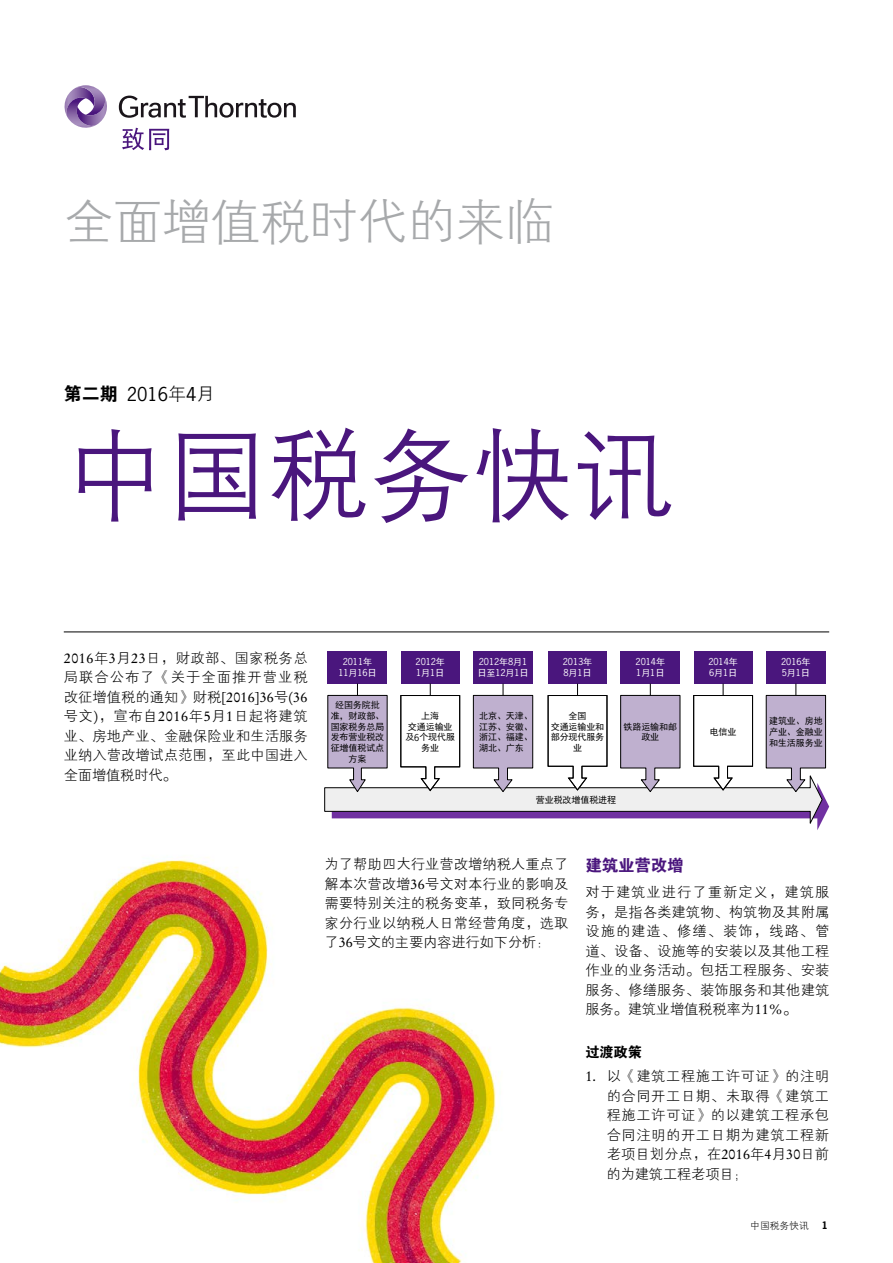
<style>
.page{position:relative;width:893px;height:1263px;background:#fff}
.page>*{position:absolute;margin:0;border:0;box-sizing:border-box;transform-origin:0 0}
.t1{font:102px "H Yg 2 gj";color:#4a167d}
.t2{font:49.5px "FZXH1 JW GB1 0";letter-spacing:-.01em;color:#a7a9ab}
.t3{font:18px "News Gothic Std";color:#000}
.t4{font:16.5px "FZDHTJW GB1 0";letter-spacing:-.01em;color:#4a167d}
.t5{font:14.25px/19.5px "FZXH1 JW GB1 0";letter-spacing:.005em;color:#000;text-align:justify}
.t6{font:14.25px "FZDHTJW GB1 0";color:#000}
.t7{font:9.75px "FZXH1 JW GB1 0";color:#000}
.t8{font:700 9.75px "News Gothic Std";color:#000}
.t9{font:9px/10.8px "Sim Hei";letter-spacing:-.01em;color:#000;text-align:center}
.t10{font:9px/10.8px "News Gothic Std";letter-spacing:-.01em;color:#fff}
.t11{font:9px "Sim Hei";color:#fff}
.s1{font-family:"FZDHTJW GB1 0"}
.s2{font-family:"FZXH1 JW GB1 0"}
.s3{font-family:"Stempel Garamond LT Std"}
.s4{font-family:"Sim Hei"}
.s5{font-family:"News Gothic Std"}
</style>
<div class="page">
<img style="left:0;top:857px;width:499px;height:406px">
<hr style="left:64px;top:631px;width:765px;height:1px;background:#000">
<svg style="left:119px;top:96px;width:177px;height:22px"></svg>
<svg style="left:122px;top:128px;width:47px;height:22px"></svg>
<svg style="left:64px;top:85px;width:43px;height:43px"></svg>
<div style="left:548px;top:651px;width:59px;height:33px;background:#4a167d"></div>
<div style="left:621px;top:651px;width:59px;height:33px;background:#4a167d"></div>
<div style="left:694px;top:651px;width:58px;height:33px;background:#4a167d"></div>
<div style="left:766px;top:651px;width:59px;height:33px;background:#4a167d"></div>
<div style="left:328px;top:651px;width:59px;height:33px;background:#4a167d"></div>
<div style="left:401px;top:651px;width:59px;height:33px;background:#4a167d"></div>
<div style="left:473px;top:651px;width:60px;height:33px;background:#4a167d"></div>
<svg style="left:324px;top:683px;width:505px;height:147px"></svg>
<h2 class="t2" style="left:64px;top:195px;width:492px">全面增值税时代的来临</h2>
<p class="t3" style="left:64px;top:382px;width:152px"><span class="s1">第二期</span> 2016<span class="s2">年</span>4<span class="s2">月</span></p>
<h1 class="t1" style="left:64px;top:424px;width:614px">中国税务快讯</h1>
<p class="t5" style="left:64px;top:649px;width:245px"><span class="s3">2016</span>年<span class="s3">3</span>月<span class="s3">23</span>日，财政部、国家税务总局联合公布了《关于全面推开营业税改征增值税的通知》财税<span class="s3">[2016]36</span>号<span class="s3">(36</span>号文<span class="s3">)</span>，宣布自<span class="s3">2016</span>年<span class="s3">5</span>月<span class="s3">1</span>日起将建筑业、房地产业、金融保险业和生活服务业纳入营改增试点范围，至此中国进入全面增值税时代。</p>
<p class="t10" style="left:338px;top:656px;width:40px;text-align:center">2011<span class="s4">年<br></span>11<span class="s4">月</span>16<span class="s4">日</span></p>
<p class="t9" style="left:331px;top:699px;width:55px">经国务院批准，财政部、国家税务总局发布营业税改征增值税试点方案</p>
<p class="t10" style="left:416px;top:656px;width:31px">2012<span class="s4">年<br></span>1<span class="s4">月</span>1<span class="s4">日</span></p>
<p class="t9" style="left:405px;top:710px;width:51px">上海<br>交通运输业及<span class="s5">6</span>个现代服务业</p>
<p class="t10" style="left:479px;top:656px;width:50px">2012<span class="s4">年</span>8<span class="s4">月</span>1</p>
<p class="t11" style="left:478px;top:668px;width:53px">日至<span class="s5">12</span>月<span class="s5">1</span>日</p>
<p class="t9" style="left:479px;top:710px;width:55px;text-align:justify">北京、天津、江苏、安徽、浙江、福建、湖北、广东</p>
<p class="t10" style="left:563px;top:656px;width:31px">2013<span class="s4">年<br></span>8<span class="s4">月</span>1<span class="s4">日</span></p>
<p class="t9" style="left:551px;top:710px;width:55px">全国<br>交通运输业和部分现代服务业</p>
<p class="t10" style="left:636px;top:656px;width:31px">2014<span class="s4">年<br></span>1<span class="s4">月</span>1<span class="s4">日</span></p>
<p class="t9" style="left:623px;top:721px;width:55px">铁路运输和邮政业</p>
<p class="t9" style="left:536px;top:795px;width:82px">营业税改增值税进程</p>
<p class="t10" style="left:708px;top:656px;width:31px">2014<span class="s4">年<br></span>6<span class="s4">月</span>1<span class="s4">日</span></p>
<p class="t9" style="left:710px;top:726px;width:28px">电信业</p>
<p class="t10" style="left:781px;top:656px;width:31px">2016<span class="s4">年<br></span>5<span class="s4">月</span>1<span class="s4">日</span></p>
<p class="t9" style="left:769px;top:716px;width:55px;text-align:justify">建筑业、房地产业、金融业和生活服务业</p>
<p class="t5" style="left:325px;top:855px;width:245px">为了帮助四大行业营改增纳税人重点了解本次营改增<span class="s3">36</span>号文对本行业的影响及需要特别关注的税务变革，致同税务专家分行业以纳税人日常经营角度，选取了<span class="s3">36</span>号文的主要内容进行如下分析：</p>
<p class="t4" style="left:585px;top:856px;width:100px">建筑业营改增</p>
<p class="t5" style="left:585px;top:883px;width:245px">对于建筑业进行了重新定义，建筑服务，是指各类建筑物、构筑物及其附属设施的建造、修缮、装饰，线路、管道、设备、设施等的安装以及其他工程作业的业务活动。包括工程服务、安装服务、修缮服务、装饰服务和其他建筑服务。建筑业增值税税率为<span class="s3">11%</span>。</p>
<p class="t6" style="left:585px;top:1044px;width:58px">过渡政策</p>
<p class="t5" style="left:607px;top:1067px;width:224px;text-indent:-21px"><span class="s3">1.</span> 以《建筑工程施工许可证》的注明的合同开工日期、未取得《建筑工程施工许可证》的以建筑工程承包合同注明的开工日期为建筑工程新老项目划分点，在<span class="s3">2016</span>年<span class="s3">4</span>月<span class="s3">30</span>日前的为建筑工程老项目；</p>
<p class="t7" style="left:750px;top:1220px;width:60px">中国税务快讯</p>
<p class="t8" style="left:822px;top:1218px;width:8px">1</p>
</div>
